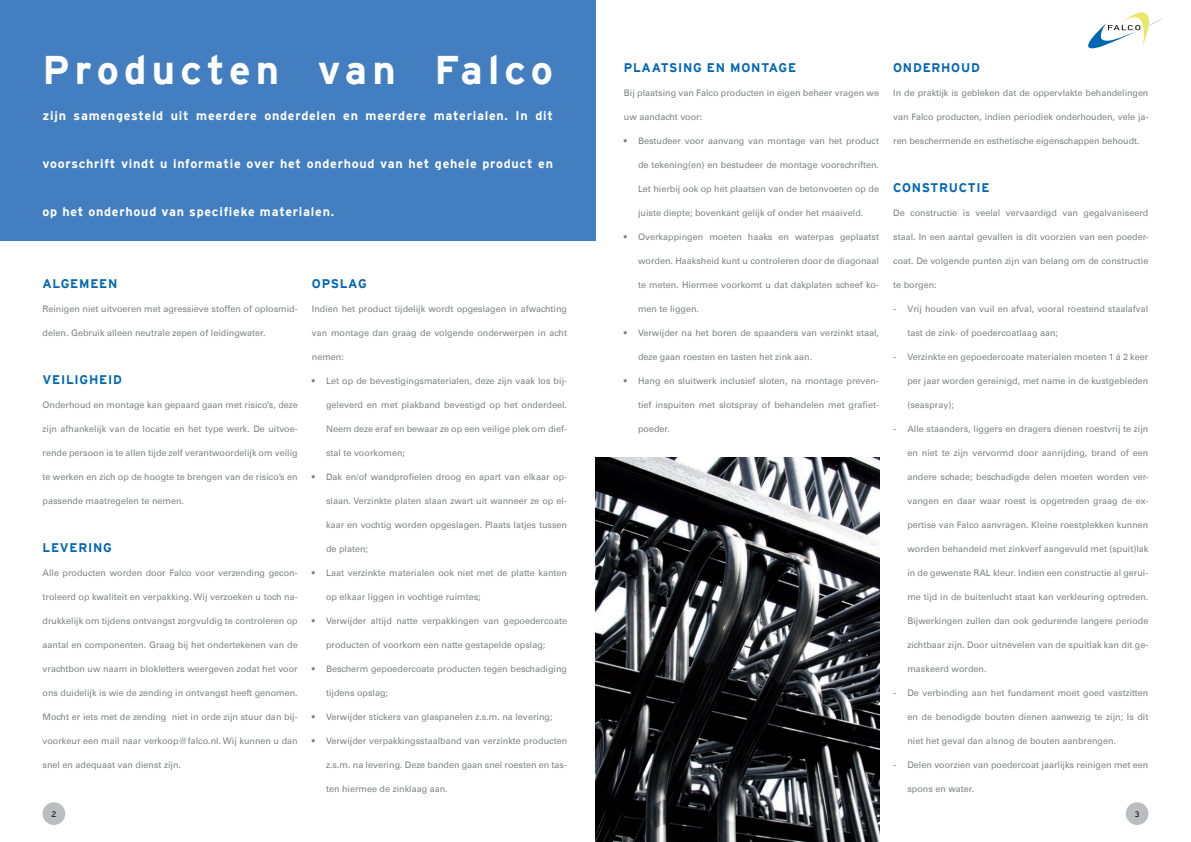
<style>
.page{position:relative;width:1191px;height:842px;background:#fff}
.page>*{position:absolute;margin:0;border:0;box-sizing:border-box;transform-origin:0 0}
.t1{font:700 40px "Interstate";letter-spacing:.13em;color:#fff}
.t2{font:700 12.5px "Interstate";letter-spacing:.06em;color:#fff}
.t3{font:700 12.5px "Interstate";letter-spacing:.06em;color:#0166b3}
.t4{font:9px "Univers LT";color:#808285}
.t5{font:8px "Interstate";color:#231f20}
</style>
<div class="page">
<div style="left:0;top:0;width:595px;height:241px;background:#437ec1"></div>
<div style="left:1125px;top:802px;width:23px;height:23px;background:#bcbdc0;border-radius:50%"></div>
<div style="left:43px;top:802px;width:22px;height:23px;background:#bcbdc0;border-radius:50%"></div>
<svg style="left:1088px;top:12px;width:75px;height:36px"></svg>
<img style="left:595px;top:458px;width:284px;height:384px">
<h1 class="t1" style="left:43px;top:48px;width:512px">Producten van Falco</h1>
<h2 class="t3" style="left:624px;top:61px;width:174px">PLAATSING EN MONTAGE</h2>
<p class="t4" style="left:624px;top:87px;width:257px">Bij plaatsing van Falco producten in eigen beheer vragen we</p>
<p class="t4" style="left:624px;top:111px;width:80px">uw aandacht voor:</p>
<p class="t4" style="left:624px;top:135px;width:257px">• Bestudeer voor aanvang van montage van het product</p>
<p class="t4" style="left:638px;top:159px;width:242px">de tekening(en) en bestudeer de montage voorschriften.</p>
<p class="t4" style="left:638px;top:183px;width:242px">Let hierbij ook op het plaatsen van de betonvoeten op de</p>
<p class="t4" style="left:638px;top:207px;width:227px">juiste diepte; bovenkant gelijk of onder het maaiveld.</p>
<p class="t4" style="left:624px;top:231px;width:257px">• Overkappingen moeten haaks en waterpas geplaatst</p>
<p class="t4" style="left:638px;top:255px;width:242px">worden. Haaksheid kunt u controleren door de diagonaal</p>
<p class="t4" style="left:638px;top:280px;width:242px">te meten. Hiermee voorkomt u dat dakplaten scheef ko-</p>
<p class="t4" style="left:638px;top:304px;width:63px">men te liggen.</p>
<p class="t4" style="left:624px;top:328px;width:257px">• Verwijder na het boren de spaanders van verzinkt staal,</p>
<p class="t4" style="left:638px;top:352px;width:176px">deze gaan roesten en tasten het zink aan.</p>
<p class="t4" style="left:624px;top:376px;width:257px">• Hang en sluitwerk inclusief sloten, na montage preven-</p>
<p class="t4" style="left:638px;top:400px;width:242px">tief inspuiten met slotspray of behandelen met grafiet-</p>
<p class="t4" style="left:638px;top:424px;width:34px">poeder.</p>
<h2 class="t2" style="left:43px;top:109px;width:512px">zijn samengesteld uit meerdere onderdelen en meerdere materialen. In dit</h2>
<h2 class="t2" style="left:43px;top:157px;width:512px">voorschrift vindt u informatie over het onderhoud van het gehele product en</h2>
<h2 class="t2" style="left:43px;top:205px;width:293px">op het onderhoud van specifieke materialen.</h2>
<h2 class="t3" style="left:43px;top:277px;width:76px">ALGEMEEN</h2>
<p class="t4" style="left:43px;top:303px;width:257px">Reinigen niet uitvoeren met agressieve stoffen of oplosmid-</p>
<p class="t4" style="left:43px;top:327px;width:225px">delen. Gebruik alleen neutrale zepen of leidingwater.</p>
<h2 class="t3" style="left:43px;top:373px;width:81px">VEILIGHEID</h2>
<p class="t4" style="left:43px;top:399px;width:257px">Onderhoud en montage kan gepaard gaan met risico’s, deze</p>
<p class="t4" style="left:43px;top:423px;width:257px">zijn afhankelijk van de locatie en het type werk. De uitvoe-</p>
<p class="t4" style="left:43px;top:447px;width:257px">rende persoon is te allen tijde zelf verantwoordelijk om veilig</p>
<p class="t4" style="left:43px;top:471px;width:257px">te werken en zich op de hoogte te brengen van de risico’s en</p>
<p class="t4" style="left:43px;top:495px;width:143px">passende maatregelen te nemen.</p>
<h2 class="t3" style="left:43px;top:541px;width:71px">LEVERING</h2>
<p class="t4" style="left:43px;top:567px;width:257px">Alle producten worden door Falco voor verzending gecon-</p>
<p class="t4" style="left:43px;top:591px;width:257px">troleerd op kwaliteit en verpakking. Wij verzoeken u toch na-</p>
<p class="t4" style="left:43px;top:615px;width:257px">drukkelijk om tijdens ontvangst zorgvuldig te controleren op</p>
<p class="t4" style="left:43px;top:639px;width:257px">aantal en componenten. Graag bij het ondertekenen van de</p>
<p class="t4" style="left:43px;top:663px;width:257px">vrachtbon uw naam in blokletters weergeven zodat het voor</p>
<p class="t4" style="left:43px;top:687px;width:257px">ons duidelijk is wie de zending in ontvangst heeft genomen.</p>
<p class="t4" style="left:43px;top:711px;width:257px">Mocht er iets met de zending niet in orde zijn stuur dan bij-</p>
<p class="t4" style="left:43px;top:735px;width:257px">voorkeur een mail naar verkoop@falco.nl. Wij kunnen u dan</p>
<p class="t4" style="left:43px;top:760px;width:140px">snel en adequaat van dienst zijn.</p>
<h2 class="t3" style="left:312px;top:277px;width:56px">OPSLAG</h2>
<p class="t4" style="left:312px;top:303px;width:257px">Indien het product tijdelijk wordt opgeslagen in afwachting</p>
<p class="t4" style="left:312px;top:327px;width:257px">van montage dan graag de volgende onderwerpen in acht</p>
<p class="t4" style="left:312px;top:351px;width:34px">nemen:</p>
<p class="t4" style="left:312px;top:375px;width:257px">• Let op de bevestigingsmaterialen, deze zijn vaak los bij-</p>
<p class="t4" style="left:326px;top:399px;width:242px">geleverd en met plakband bevestigd op het onderdeel.</p>
<p class="t4" style="left:326px;top:423px;width:242px">Neem deze eraf en bewaar ze op een veilige plek om dief-</p>
<p class="t4" style="left:326px;top:447px;width:80px">stal te voorkomen;</p>
<p class="t4" style="left:312px;top:471px;width:257px">• Dak en/of wandprofielen droog en apart van elkaar op-</p>
<p class="t4" style="left:326px;top:496px;width:242px">slaan. Verzinkte platen slaan zwart uit wanneer ze op el-</p>
<p class="t4" style="left:326px;top:520px;width:242px">kaar en vochtig worden opgeslagen. Plaats latjes tussen</p>
<p class="t4" style="left:326px;top:544px;width:44px">de platen;</p>
<p class="t4" style="left:312px;top:568px;width:257px">• Laat verzinkte materialen ook niet met de platte kanten</p>
<p class="t4" style="left:326px;top:592px;width:156px">op elkaar liggen in vochtige ruimtes;</p>
<p class="t4" style="left:312px;top:616px;width:257px">• Verwijder altijd natte verpakkingen van gepoedercoate</p>
<p class="t4" style="left:326px;top:640px;width:221px">producten of voorkom een natte gestapelde opslag;</p>
<p class="t4" style="left:312px;top:664px;width:257px">• Bescherm gepoedercoate producten tegen beschadiging</p>
<p class="t4" style="left:326px;top:688px;width:64px">tijdens opslag;</p>
<p class="t4" style="left:312px;top:712px;width:242px">• Verwijder stickers van glaspanelen z.s.m. na levering;</p>
<p class="t4" style="left:312px;top:736px;width:257px">• Verwijder verpakkingsstaalband van verzinkte producten</p>
<p class="t4" style="left:326px;top:760px;width:242px">z.s.m. na levering. Deze banden gaan snel roesten en tas-</p>
<p class="t4" style="left:326px;top:784px;width:123px">ten hiermee de zinklaag aan.</p>
<h2 class="t3" style="left:893px;top:61px;width:88px">ONDERHOUD</h2>
<p class="t4" style="left:893px;top:87px;width:257px">In de praktijk is gebleken dat de oppervlakte behandelingen</p>
<p class="t4" style="left:893px;top:111px;width:257px">van Falco producten, indien periodiek onderhouden, vele ja-</p>
<p class="t4" style="left:893px;top:135px;width:248px">ren beschermende en esthetische eigenschappen behoudt.</p>
<h2 class="t3" style="left:893px;top:181px;width:98px">CONSTRUCTIE</h2>
<p class="t4" style="left:893px;top:207px;width:257px">De constructie is veelal vervaardigd van gegalvaniseerd</p>
<p class="t4" style="left:893px;top:231px;width:257px">staal. In een aantal gevallen is dit voorzien van een poeder-</p>
<p class="t4" style="left:893px;top:255px;width:257px">coat. De volgende punten zijn van belang om de constructie</p>
<p class="t4" style="left:893px;top:279px;width:45px">te borgen:</p>
<p class="t4" style="left:893px;top:303px;width:257px">- Vrij houden van vuil en afval, vooral roestend staalafval</p>
<p class="t4" style="left:907px;top:327px;width:152px">tast de zink- of poedercoatlaag aan;</p>
<p class="t4" style="left:893px;top:351px;width:257px">- Verzinkte en gepoedercoate materialen moeten 1 á 2 keer</p>
<p class="t4" style="left:907px;top:375px;width:242px">per jaar worden gereinigd, met name in de kustgebieden</p>
<p class="t4" style="left:907px;top:400px;width:48px">(seaspray);</p>
<p class="t4" style="left:893px;top:424px;width:257px">- Alle staanders, liggers en dragers dienen roestvrij te zijn</p>
<p class="t4" style="left:907px;top:448px;width:242px">en niet te zijn vervormd door aanrijding, brand of een</p>
<p class="t4" style="left:907px;top:472px;width:242px">andere schade; beschadigde delen moeten worden ver-</p>
<p class="t4" style="left:907px;top:496px;width:242px">vangen en daar waar roest is opgetreden graag de ex-</p>
<p class="t4" style="left:907px;top:520px;width:242px">pertise van Falco aanvragen. Kleine roestplekken kunnen</p>
<p class="t4" style="left:907px;top:544px;width:242px">worden behandeld met zinkverf aangevuld met (spuit)lak</p>
<p class="t4" style="left:907px;top:568px;width:242px">in de gewenste RAL kleur. Indien een constructie al gerui-</p>
<p class="t4" style="left:907px;top:592px;width:242px">me tijd in de buitenlucht staat kan verkleuring optreden.</p>
<p class="t4" style="left:907px;top:616px;width:242px">Bijwerkingen zullen dan ook gedurende langere periode</p>
<p class="t4" style="left:907px;top:640px;width:242px">zichtbaar zijn. Door uitnevelen van de spuitlak kan dit ge-</p>
<p class="t4" style="left:907px;top:664px;width:81px">maskeerd worden.</p>
<p class="t4" style="left:893px;top:688px;width:257px">- De verbinding aan het fundament moet goed vastzitten</p>
<p class="t4" style="left:907px;top:712px;width:242px">en de benodigde bouten dienen aanwezig te zijn; Is dit</p>
<p class="t4" style="left:907px;top:736px;width:210px">niet het geval dan alsnog de bouten aanbrengen.</p>
<p class="t4" style="left:893px;top:760px;width:257px">- Delen voorzien van poedercoat jaarlijks reinigen met een</p>
<p class="t4" style="left:907px;top:784px;width:68px">spons en water.</p>
<p class="t5" style="left:51px;top:809px;width:7px">2</p>
<p class="t5" style="left:1134px;top:809px;width:6px">3</p>
</div>
